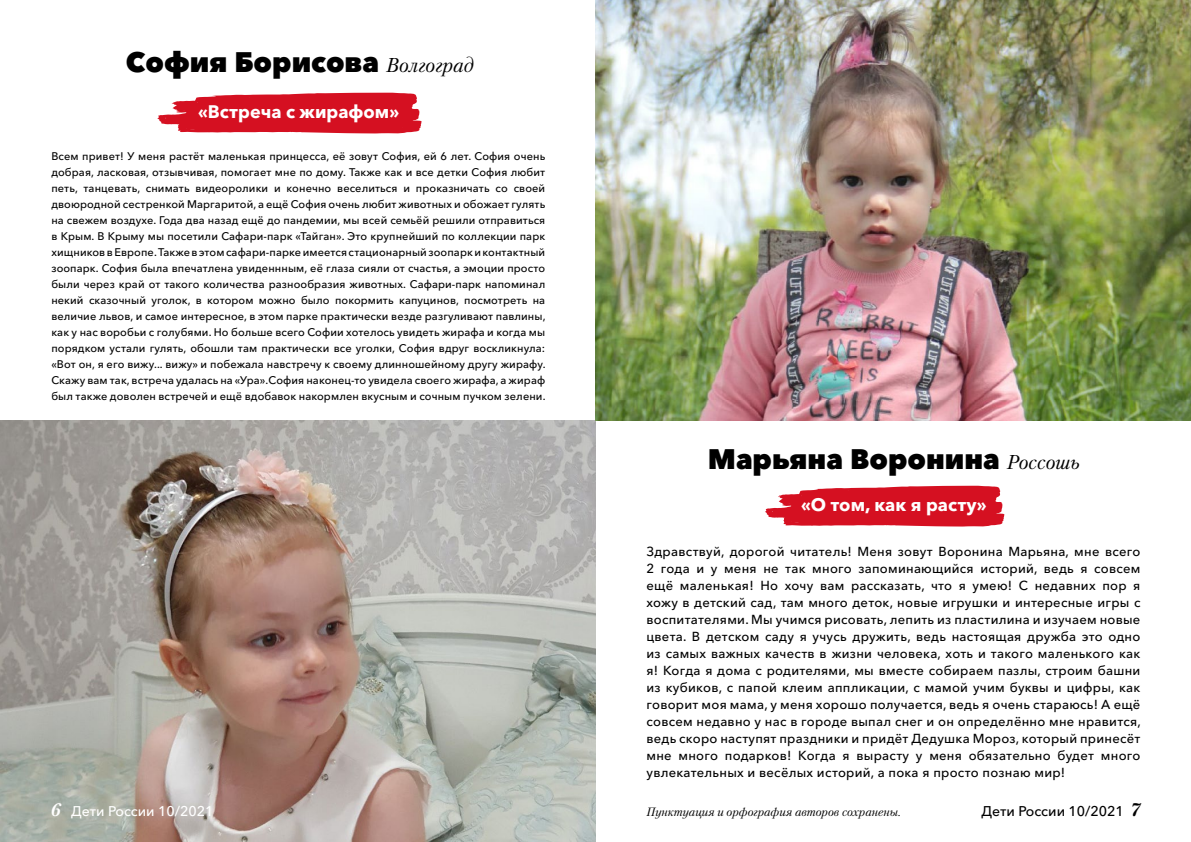
<style>
.page{position:relative;width:1191px;height:842px;background:#fff}
.page>*{position:absolute;margin:0;border:0;box-sizing:border-box;transform-origin:0 0}
.t1{font:800 28px "Avenir Next Cyr";color:#000}
.t2{font:700 18px "Avenir Next Cyr";color:#fff}
.t3{font:500 14px "Avenir Next Cyr";color:#fff}
.t4{font:500 14px "Avenir Next Cyr";color:#000}
.t5{font:500 13px/17px "Avenir Next Cyr";letter-spacing:.02em;color:#000;text-align:justify}
.t6{font:italic 12px "Petersburg C";color:#000}
.t7{font:500 11px/16px "Avenir Next Cyr";letter-spacing:.01em;color:#000;text-align:justify}
.s1{font-family:"Petersburg C";font-weight:400;font-style:italic;font-size:20px}
.s2{font-family:"Petersburg C";font-weight:700;font-style:italic;font-size:18px}
</style>
<div class="page">
<svg style="left:157px;top:92px;width:265px;height:42px;background:#db3745"></svg>
<img style="left:0;top:420px;width:595px;height:422px">
<img style="left:595px;top:0;width:596px;height:420px">
<svg style="left:765px;top:485px;width:240px;height:42px;background:#db3745"></svg>
<h1 class="t1" style="left:126px;top:45px;width:349px">София Борисова <span class="s1">Волгоград</span></h1>
<h2 class="t2" style="left:198px;top:101px;width:203px">«Встреча с жирафом»</h2>
<p class="t7" style="left:51px;top:148px;width:496px">Всем привет! У меня растёт маленькая принцесса, её зовут София, ей 6 лет. София очень добрая, ласковая, отзывчивая, помогает мне по дому. Также как и все детки София любит петь, танцевать, снимать видеоролики и конечно веселиться и проказничать со своей двоюродной сестренкой Маргаритой, а ещё София очень любит животных и обожает гулять на свежем воздухе. Года два назад ещё до пандемии, мы всей семьёй решили отправиться в Крым. В Крыму мы посетили Сафари-парк «Тайган». Это крупнейший по коллекции парк хищников в Европе. Также в этом сафари-парке имеется стационарный зоопарк и контактный зоопарк. София была впечатлена увиденнным, её глаза сияли от счастья, а эмоции просто были через край от такого количества разнообразия животных. Сафари-парк напоминал некий сказочный уголок, в котором можно было покормить капуцинов, посмотреть на величие львов, и самое интересное, в этом парке практически везде разгуливают павлины, как у нас воробьи с голубями. Но больше всего Софии хотелось увидеть жирафа и когда мы порядком устали гулять, обошли там практически все уголки, София вдруг воскликнула: «Вот он, я его вижу... вижу» и побежала навстречу к своему длинношейному другу жирафу.<br>Скажу вам так, встреча удалась на «Ура».София наконец-то увидела своего жирафа, а жираф был также доволен встречей и ещё вдобавок накормлен вкусным и сочным пучком зелени.</p>
<p class="t3" style="left:51px;top:803px;width:164px"><span class="s2">6</span> Дети России 10/2021</p>
<h1 class="t1" style="left:708px;top:442px;width:373px">Марьяна Воронина <span class="s1">Россошь</span></h1>
<h2 class="t2" style="left:801px;top:494px;width:187px">«О том, как я расту»</h2>
<p class="t5" style="left:646px;top:543px;width:496px">Здравствуй, дорогой читатель! Меня зовут Воронина Марьяна, мне всего 2 года и у меня не так много запоминающийся историй, ведь я совсем ещё маленькая! Но хочу вам рассказать, что я умею! С недавних пор я хожу в детский сад, там много деток, новые игрушки и интересные игры с воспитателями. Мы учимся рисовать, лепить из пластилина и изучаем новые цвета. В детском саду я учусь дружить, ведь настоящая дружба это одно из самых важных качеств в жизни человека, хоть и такого маленького как я! Когда я дома с родителями, мы вместе собираем пазлы, строим башни из кубиков, с папой клеим аппликации, с мамой учим буквы и цифры, как говорит моя мама, у меня хорошо получается, ведь я очень стараюсь! А ещё совсем недавно у нас в городе выпал снег и он определённо мне нравится, ведь скоро наступят праздники и придёт Дедушка Мороз, который принесёт мне много подарков! Когда я вырасту у меня обязательно будет много увлекательных и весёлых историй, а пока я просто познаю мир!</p>
<p class="t6" style="left:646px;top:805px;width:256px">Пунктуация и орфография авторов сохранены.</p>
<p class="t4" style="left:981px;top:803px;width:160px">Дети России 10/2021 <span class="s2">7</span></p>
</div>
